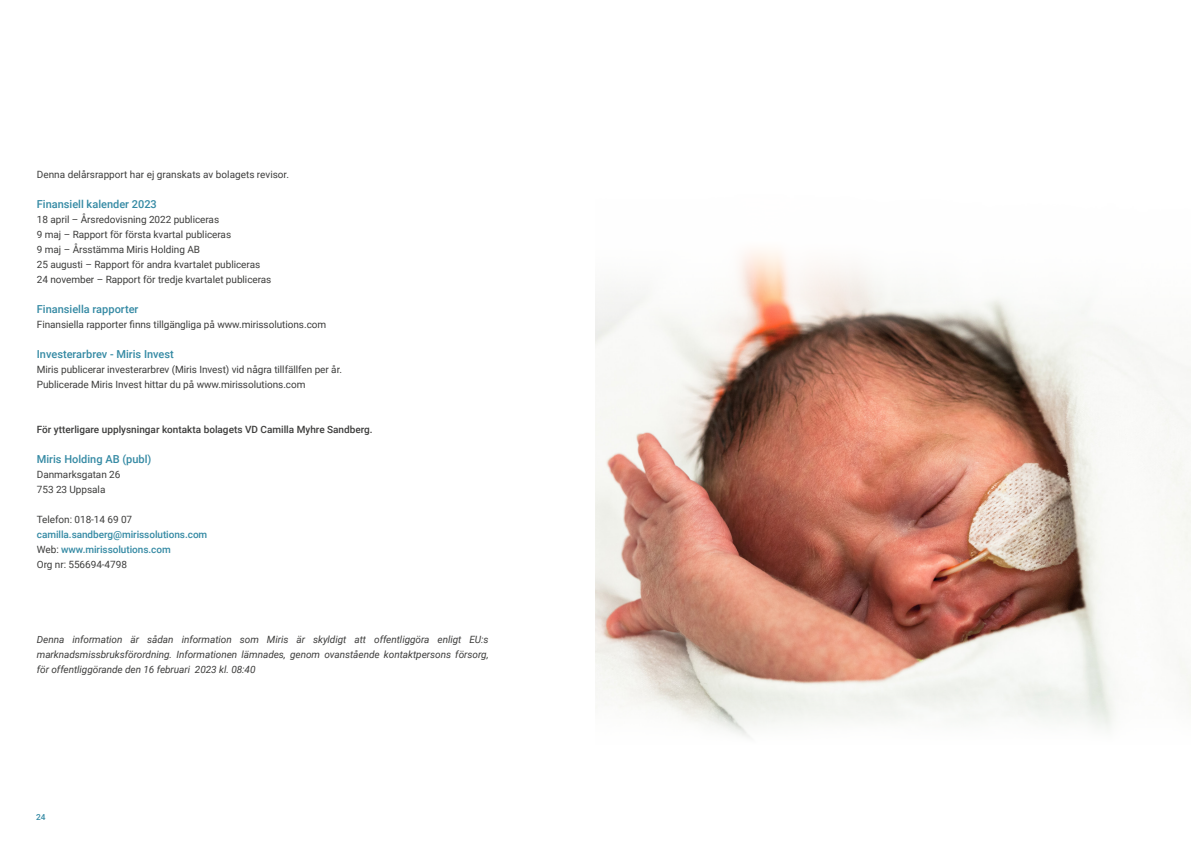
<style>
.page{position:relative;width:1191px;height:842px;background:#fff}
.page>*{position:absolute;margin:0;border:0;box-sizing:border-box;transform-origin:0 0}
.mellis{font:500 11px "Roboto";color:#358aa4}
.bröd{font:10px "Roboto";letter-spacing:-.005em;color:#3d3d3c}
.bröd-2{font:italic 10px/15px "Roboto";letter-spacing:-.005em;color:#3d3d3c;text-align:justify}
.bold{font:500 10px "Roboto";color:#3d3d3c}
.bröd-3{font:500 10px "Roboto";letter-spacing:-.005em;color:#358aa4}
.t1{font:500 8.3px "Roboto";color:#358aa4}
.s1{font-weight:400;color:#3d3d3c}
</style>
<div class="page">
<img style="left:595px;top:249px;width:596px;height:438px">
<p class="bröd" style="left:37px;top:168px;width:254px">Denna delårsrapport har ej granskats av bolagets revisor.</p>
<p class="mellis" style="left:37px;top:197px;width:121px">Finansiell kalender 2023</p>
<p class="bröd" style="left:37px;top:213px;width:184px">18 april – Årsredovisning 2022 publiceras</p>
<p class="bröd" style="left:37px;top:228px;width:196px">9 maj – Rapport för första kvartal publiceras</p>
<p class="bröd" style="left:37px;top:243px;width:165px">9 maj – Årsstämma Miris Holding AB</p>
<p class="bröd" style="left:37px;top:258px;width:225px">25 augusti – Rapport för andra kvartalet publiceras</p>
<p class="bröd" style="left:37px;top:273px;width:236px">24 november – Rapport för tredje kvartalet publiceras</p>
<p class="mellis" style="left:37px;top:302px;width:103px">Finansiella rapporter</p>
<p class="bröd" style="left:37px;top:318px;width:291px">Finansiella rapporter finns tillgängliga på www.mirissolutions.com</p>
<p class="mellis" style="left:37px;top:347px;width:138px">Investerarbrev - Miris Invest</p>
<p class="bröd" style="left:37px;top:363px;width:307px">Miris publicerar investerarbrev (Miris Invest) vid några tillfällfen per år.</p>
<p class="bröd" style="left:37px;top:378px;width:270px">Publicerade Miris Invest hittar du på www.mirissolutions.com</p>
<p class="bold" style="left:37px;top:423px;width:337px">För ytterligare upplysningar kontakta bolagets VD Camilla Myhre Sandberg.</p>
<p class="mellis" style="left:37px;top:452px;width:116px">Miris Holding AB (publ)</p>
<p class="bröd" style="left:37px;top:468px;width:85px">Danmarksgatan 26</p>
<p class="bröd" style="left:37px;top:483px;width:70px">753 23 Uppsala</p>
<p class="bröd" style="left:37px;top:513px;width:97px">Telefon: 018-14 69 07</p>
<p class="bröd-3" style="left:37px;top:528px;width:172px">camilla.sandberg@mirissolutions.com</p>
<p class="bröd-3" style="left:37px;top:543px;width:135px"><span class="s1">Web:</span> www.mirissolutions.com</p>
<p class="bröd" style="left:37px;top:558px;width:92px">Org nr: 556694-4798</p>
<p class="bröd-2" style="left:37px;top:632px;width:453px">Denna information är sådan information som Miris är skyldigt att offentliggöra enligt EU:s marknadsmissbruksförordning. Informationen lämnades, genom ovanstående kontaktpersons försorg, för offentliggörande den 16 februari 2023 kl. 08:40</p>
<p class="t1" style="left:36px;top:811px;width:11px">24</p>
</div>
